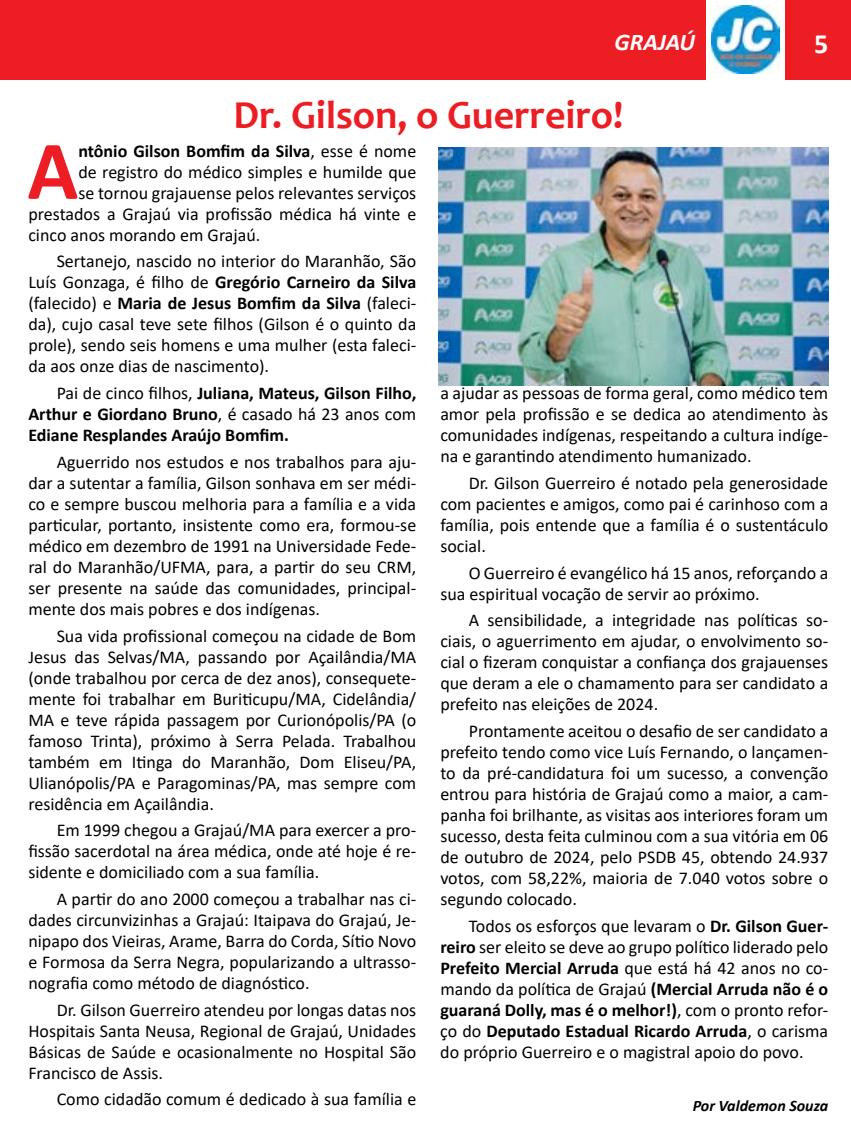
<style>
.page{position:relative;width:851px;height:1134px;background:#fff}
.page>*{position:absolute;margin:0;border:0;box-sizing:border-box;transform-origin:0 0}
.t1{font:700 84.2px "Calibri";color:#ed1d24}
.t2{font:700 40px "Candara";color:#ed1d24}
.t3{font:700 28px "Calibri";color:#fff}
.t4{font:italic 700 24px "Calibri";color:#fff}
.t5{font:18px/21px "Calibri";color:#000;text-align:justify}
.t6{font:700 18px/21px "Calibri";color:#000;text-align:justify}
.t7{font:italic 700 16px "Calibri";color:#000}
.s1{font-weight:400}
.s2{font-weight:700}
</style>
<div class="page">
<div style="left:785px;top:0;width:65px;height:79px;background:#ed1d24"></div>
<div style="left:0;top:0;width:705px;height:79px;background:#ed1d24"></div>
<img style="left:711px;top:6px;width:68px;height:68px">
<img style="left:438px;top:147px;width:390px;height:239px">
<h3 class="t4" style="left:614px;top:25px;width:82px">GRAJAÚ</h3>
<h3 class="t3" style="left:814px;top:24px;width:16px">5</h3>
<h2 class="t2" style="left:233px;top:90px;width:391px">Dr. Gilson, o Guerreiro!</h2>
<h1 class="t1" style="left:27px;top:111px;width:53px">A</h1>
<p class="t6" style="left:78px;top:140px;width:339px">ntônio Gilson Bomfim da Silva<span class="s1">, esse é nome</span></p>
<p class="t5" style="left:78px;top:161px;width:339px">de registro do médico simples e humilde que</p>
<p class="t5" style="left:78px;top:182px;width:339px">se tornou grajauense pelos relevantes serviços</p>
<p class="t5" style="left:28px;top:203px;width:389px">prestados a Grajaú via profissão médica há vinte e</p>
<p class="t5" style="left:28px;top:224px;width:233px">cinco anos morando em Grajaú.</p>
<p class="t5" style="left:28px;top:250px;width:389px;text-indent:28px">Sertanejo, nascido no interior do Maranhão, São Luís Gonzaga, é filho de <span class="s2">Gregório Carneiro da Silva </span>(falecido) e <span class="s2">Maria de Jesus Bomfim da Silva</span> (faleci&shy;da), cujo casal teve sete filhos (Gilson é o quinto da prole), sendo seis homens e uma mulher (esta faleci&shy;da aos onze dias de nascimento).</p>
<p class="t6" style="left:28px;top:382px;width:389px;text-indent:28px"><span class="s1">Pai de cinco filhos,</span> Juliana, Mateus, Gilson Filho, Arthur e Giordano Bruno<span class="s1">, é casado há 23 anos com </span>Ediane Resplandes Araújo Bomfim.</p>
<p class="t5" style="left:28px;top:451px;width:389px;text-indent:28px">Aguerrido nos estudos e nos trabalhos para aju&shy;dar a sutentar a família, Gilson sonhava em ser médi&shy;co e sempre buscou melhoria para a família e a vida particular, portanto, insistente como era, formou-se médico em dezembro de 1991 na Universidade Fede&shy;ral do Maranhão/UFMA, para, a partir do seu CRM, ser presente na saúde das comunidades, principal&shy;mente dos mais pobres e dos indígenas.</p>
<p class="t5" style="left:28px;top:625px;width:389px;text-indent:28px">Sua vida profissional começou na cidade de Bom Jesus das Selvas/MA, passando por Açailândia/MA (onde trabalhou por cerca de dez anos), consequete&shy;mente foi trabalhar em Buriticupu/MA, Cidelândia/ MA e teve rápida passagem por Curionópolis/PA (o famoso Trinta), próximo à Serra Pelada. Trabalhou também em Itinga do Maranhão, Dom Eliseu/PA, Ulianópolis/PA e Paragominas/PA, mas sempre com residência em Açailândia.</p>
<p class="t5" style="left:28px;top:819px;width:389px;text-indent:28px">Em 1999 chegou a Grajaú/MA para exercer a pro&shy;fissão sacerdotal na área médica, onde até hoje é re&shy;sidente e domiciliado com a sua família.</p>
<p class="t5" style="left:28px;top:888px;width:389px;text-indent:28px">A partir do ano 2000 começou a trabalhar nas ci&shy;dades circunvizinhas a Grajaú: Itaipava do Grajaú, Je&shy;nipapo dos Vieiras, Arame, Barra do Corda, Sítio Novo e Formosa da Serra Negra, popularizando a ultrasso&shy;nografia como método de diagnóstico.</p>
<p class="t5" style="left:28px;top:999px;width:389px;text-indent:28px">Dr. Gilson Guerreiro atendeu por longas datas nos Hospitais Santa Neusa, Regional de Grajaú, Unidades Básicas de Saúde e ocasionalmente no Hospital São Francisco de Assis.</p>
<p class="t5" style="left:57px;top:1088px;width:361px">Como cidadão comum é dedicado à sua família e</p>
<p class="t5" style="left:440px;top:382px;width:389px">a ajudar as pessoas de forma geral, como médico tem amor pela profissão e se dedica ao atendimento às comunidades indígenas, respeitando a cultura indíge&shy;na e garantindo atendimento humanizado.</p>
<p class="t5" style="left:440px;top:472px;width:389px;text-indent:28px">Dr. Gilson Guerreiro é notado pela generosidade com pacientes e amigos, como pai é carinhoso com a família, pois entende que a família é o sustentáculo social.</p>
<p class="t5" style="left:440px;top:562px;width:389px;text-indent:28px">O Guerreiro é evangélico há 15 anos, reforçando a sua espiritual vocação de servir ao próximo.</p>
<p class="t5" style="left:440px;top:609px;width:389px;text-indent:28px">A sensibilidade, a integridade nas políticas so&shy;ciais, o aguerrimento em ajudar, o envolvimento so&shy;cial o fizeram conquistar a confiança dos grajauenses que deram a ele o chamamento para ser candidato a prefeito nas eleições de 2024.</p>
<p class="t5" style="left:440px;top:720px;width:389px;text-indent:28px">Prontamente aceitou o desafio de ser candidato a prefeito tendo como vice Luís Fernando, o lançamen&shy;to da pré-candidatura foi um sucesso, a convenção entrou para história de Grajaú como a maior, a cam&shy;panha foi brilhante, as visitas aos interiores foram um sucesso, desta feita culminou com a sua vitória em 06 de outubro de 2024, pelo PSDB 45, obtendo 24.937 votos, com 58,22%, maioria de 7.040 votos sobre o segundo colocado.</p>
<p class="t5" style="left:440px;top:915px;width:389px;text-indent:28px">Todos os esforços que levaram o <span class="s2">Dr. Gilson Guer&shy;reiro</span> ser eleito se deve ao grupo político liderado pelo <span class="s2">Prefeito Mercial Arruda</span> que está há 42 anos no co&shy;mando da política de Grajaú <span class="s2">(Mercial Arruda não é o guaraná Dolly, mas é o melhor!)</span>, com o pronto refor&shy;ço do <span class="s2">Deputado Estadual Ricardo Arruda</span>, o carisma do próprio Guerreiro e o magistral apoio do povo.</p>
<p class="t7" style="left:692px;top:1094px;width:137px">Por Valdemon Souza</p>
</div>
